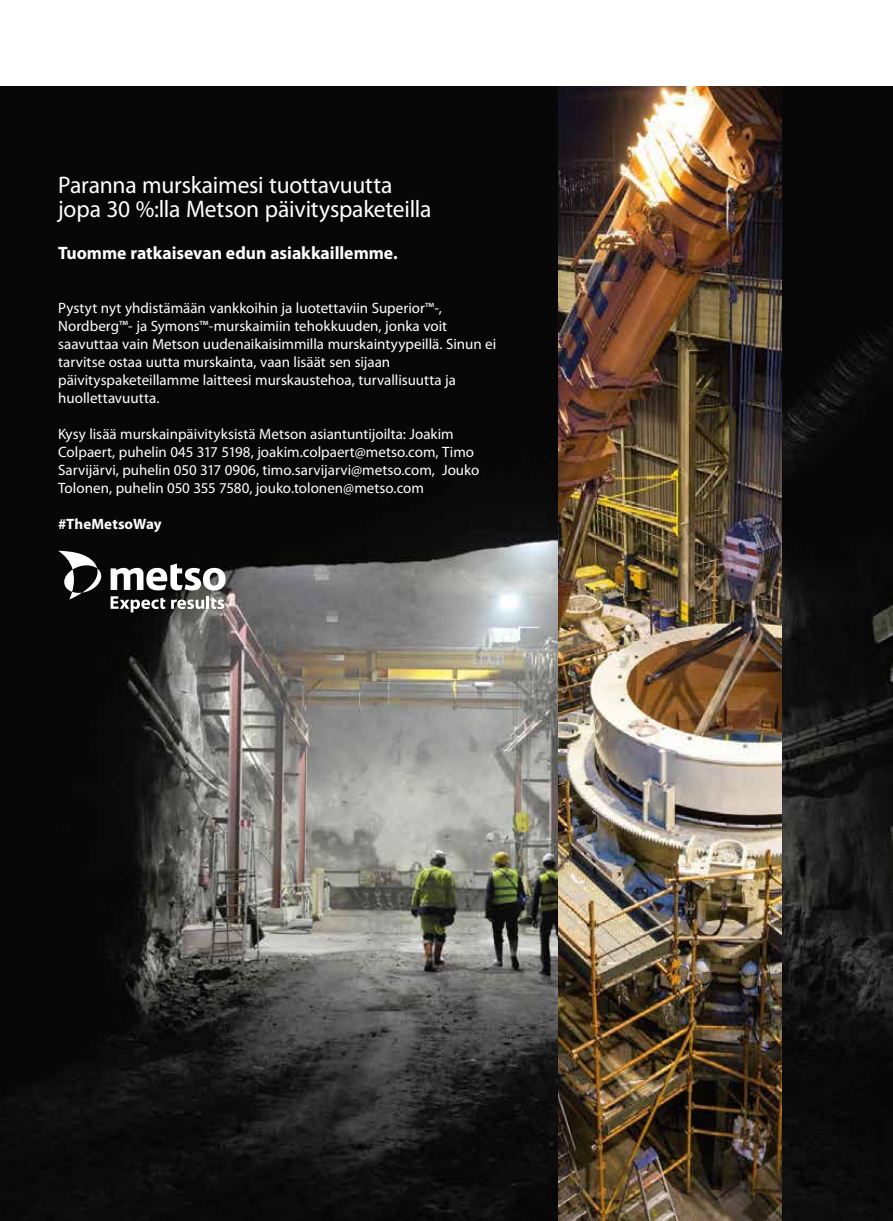
<style>
.page{position:relative;width:893px;height:1221px;background:#fff}
.page>*{position:absolute;margin:0;border:0;box-sizing:border-box;transform-origin:0 0}
.t1{font:24px/24px "Myriad Pro";letter-spacing:-.01em;color:#fff}
.t2{font:700 18px "Myriad Pro";color:#fff}
.t3{font:15px/18px "Myriad Pro";color:#fff}
.t4{font:700 15px "Myriad Pro";letter-spacing:.005em;color:#fff}
</style>
<div class="page">
<img style="left:0;top:86px;width:893px;height:1134px">
<img style="left:558px;top:86px;width:223px;height:1134px">
<svg style="left:111px;top:563px;width:115px;height:27px"></svg>
<svg style="left:58px;top:551px;width:43px;height:48px"></svg>
<svg style="left:111px;top:596px;width:113px;height:16px"></svg>
<h1 class="t1" style="left:58px;top:172px;width:375px">Paranna murskaimesi tuottavuutta jopa 30 %:lla Metson päivityspaketeilla</h1>
<p class="t2" style="left:58px;top:241px;width:341px">Tuomme ratkaisevan edun asiakkaillemme.</p>
<p class="t3" style="left:58px;top:298px;width:440px">Pystyt nyt yhdistämään vankkoihin ja luotettaviin Superior™-, Nordberg™- ja Symons™-murskaimiin tehokkuuden, jonka voit saavuttaa vain Metson uudenaikaisimmilla murskaintyypeillä. Sinun ei tarvitse ostaa uutta murskainta, vaan lisäät sen sijaan päivityspaketeillamme laitteesi murskaustehoa, turvallisuutta ja huollettavuutta.</p>
<p class="t3" style="left:58px;top:424px;width:423px">Kysy lisää murskainpäivityksistä Metson asiantuntijoilta: Joakim Colpaert, puhelin 045 317 5198, joakim.colpaert@metso.com, Timo Sarvijärvi, puhelin 050 317 0906, timo.sarvijarvi@metso.com, Jouko Tolonen, puhelin 050 355 7580, jouko.tolonen@metso.com</p>
<p class="t4" style="left:58px;top:514px;width:105px">#TheMetsoWay</p>
</div>
